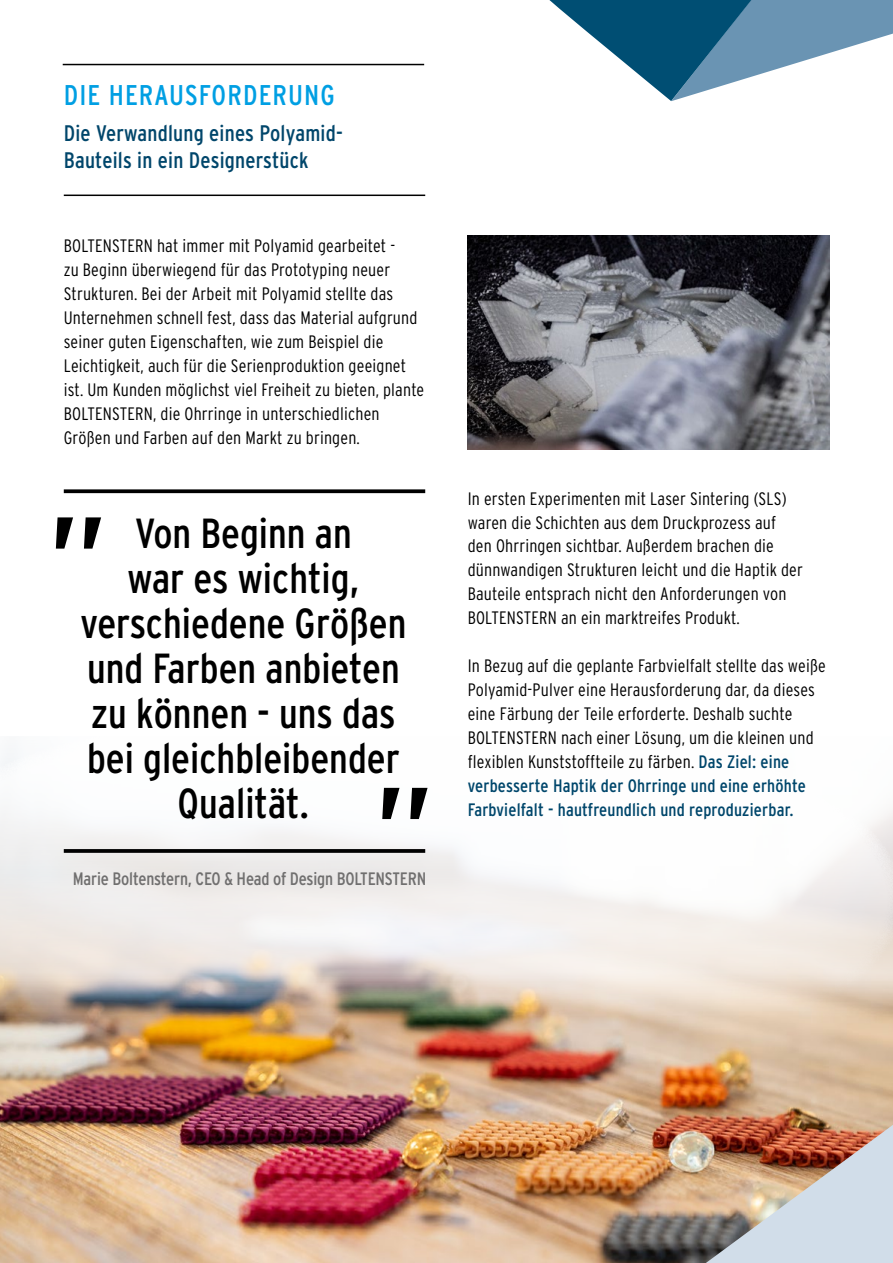
<style>
.page{position:relative;width:893px;height:1263px;background:#fff}
.page>*{position:absolute;margin:0;border:0;box-sizing:border-box;transform-origin:0 0}
.t1{font:condensed 130.5px "Interstate";color:#000}
.t2{font:condensed 42px/45px "Interstate";color:#000;text-align:center}
.t3{font:condensed 28.5px "Interstate";letter-spacing:.04em;color:#009fe3}
.t4{font:22.5px/27px "Interstate Condensed";letter-spacing:.01em;color:#00466b}
.t5{font:300 18px/24px "Interstate Condensed";letter-spacing:.01em;color:#000}
.t6{font:condensed 18px "Interstate";letter-spacing:-.01em;color:#706f6f}
.s1{font-weight:400;color:#00466b}
</style>
<div class="page">
<hr style="left:63px;top:64px;width:361px;height:1px;background:#000">
<svg style="left:549px;top:0;width:344px;height:101px"></svg>
<hr style="left:64px;top:195px;width:361px;height:1px;background:#000">
<img style="left:0;top:1103px;width:893px;height:160px">
<img style="left:0;top:750px;width:893px;height:353px">
<img style="left:468px;top:235px;width:361px;height:214px">
<img style="left:706px;top:1125px;width:187px;height:138px">
<svg style="left:64px;top:489px;width:361px;height:4px"></svg>
<svg style="left:64px;top:849px;width:361px;height:4px"></svg>
<h3 class="t3" style="left:64px;top:79px;width:273px">DIE HERAUSFORDERUNG</h3>
<p class="t4" style="left:64px;top:119px;width:281px">Die Verwandlung eines Polyamid-<br>Bauteils in ein Designerstück</p>
<p class="t5" style="left:64px;top:233px;width:362px">BOLTENSTERN hat immer mit Polyamid gearbeitet -<br>zu Beginn überwiegend für das Prototyping neuer Strukturen. Bei der Arbeit mit Polyamid stellte das Unternehmen schnell fest, dass das Material aufgrund seiner guten Eigenschaften, wie zum Beispiel die Leichtigkeit, auch für die Serienproduktion geeignet ist. Um Kunden möglichst viel Freiheit zu bieten, plante BOLTENSTERN, die Ohrringe in unterschiedlichen Größen und Farben auf den Markt zu bringen.</p>
<h1 class="t1" style="left:48px;top:415px;width:61px">„</h1>
<h2 class="t2" style="left:80px;top:511px;width:328px">Von Beginn an<br>war es wichtig, verschiedene Größen und Farben anbieten zu können - uns das bei gleichbleibender<br>Qualität.</h2>
<h1 class="t1" style="left:374px;top:685px;width:61px">„</h1>
<p class="t6" style="left:73px;top:869px;width:355px">Marie Boltenstern, CEO &amp; Head of Design BOLTENSTERN</p>
<p class="t5" style="left:468px;top:486px;width:337px">In ersten Experimenten mit Laser Sintering (SLS) waren die Schichten aus dem Druckprozess auf den Ohrringen sichtbar. Außerdem brachen die dünnwandigen Strukturen leicht und die Haptik der Bauteile entsprach nicht den Anforderungen von BOLTENSTERN an ein marktreifes Produkt.</p>
<p class="t5" style="left:468px;top:654px;width:360px">In Bezug auf die geplante Farbvielfalt stellte das weiße Polyamid-Pulver eine Herausforderung dar, da dieses eine Färbung der Teile erforderte. Deshalb suchte BOLTENSTERN nach einer Lösung, um die kleinen und flexiblen Kunststoffteile zu färben. <span class="s1">Das Ziel: eine verbesserte Haptik der Ohrringe und eine erhöhte Farbvielfalt - hautfreundlich und reproduzierbar.</span></p>
</div>
